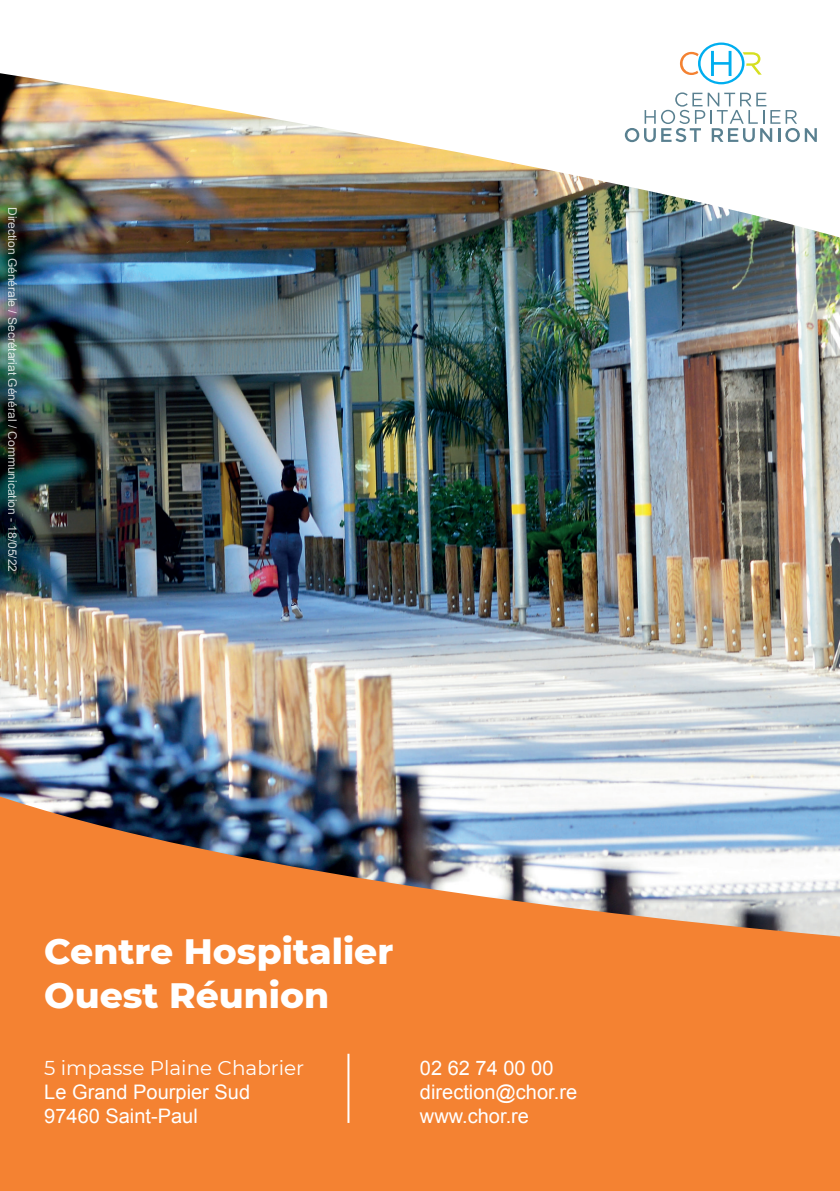
<style>
.page{position:relative;width:840px;height:1191px;background:#fff}
.page>*{position:absolute;margin:0;border:0;box-sizing:border-box;transform-origin:0 0}
.t1{font:800 36px/43.2px "Montserrat";color:#fff}
.t2{font:20px/24px "Arial";color:#fff}
.t3{font:20px "Montserrat";color:#fff}
.t4{font:12px "Arial";color:#fff}
</style>
<div class="page">
<img style="left:0;top:410px;width:839px;height:781px">
<hr style="left:347px;top:1053px;width:2px;height:70px;background:#fff">
<img style="left:0;top:42px;width:839px;height:368px">
<svg style="left:679px;top:43px;width:82px;height:41px"></svg>
<svg style="left:624px;top:92px;width:192px;height:50px"></svg>
<p class="t4" style="left:20px;top:207px;width:366px;rotate:90deg">Direction Générale / Secrétariat Général / Communication - 18/05/22</p>
<h1 class="t1" style="left:44px;top:928px;width:350px">Centre Hospitalier<br>Ouest Réunion</h1>
<p class="t3" style="left:44px;top:1054px;width:261px">5 impasse Plaine Chabrier</p>
<p class="t2" style="left:44px;top:1080px;width:207px">Le Grand Pourpier Sud<br>97460 Saint-Paul</p>
<p class="t2" style="left:420px;top:1056px;width:159px">02 62 74 00 00 direction@chor.re www.chor.re</p>
</div>
